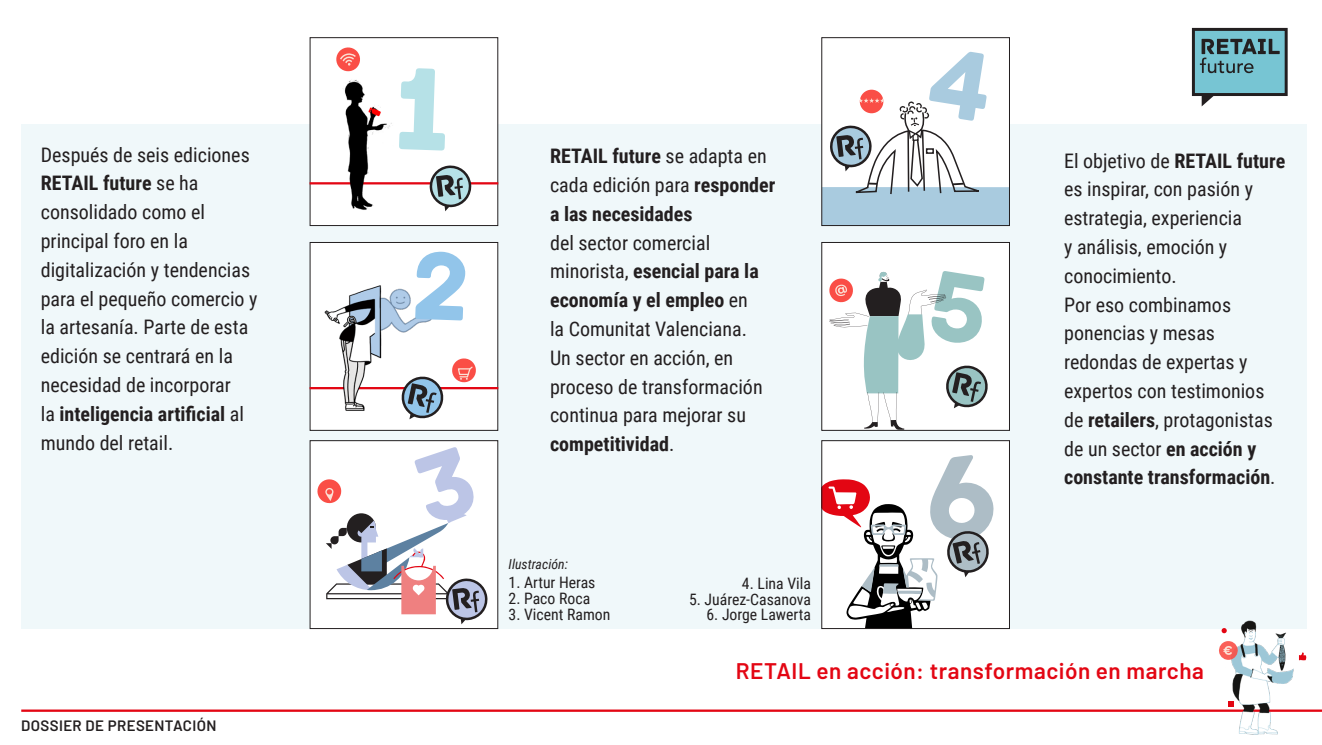
<style>
.page{position:relative;width:1322px;height:745px;background:#fff}
.page>*{position:absolute;margin:0;border:0;box-sizing:border-box;transform-origin:0 0}
.TextNormal{font:600 22.5px "Barlow";letter-spacing:.025em;color:#e30613}
.t1{font:20px/28.8px "Roboto Condensed";color:#231f20}
.TextNormal-2{font:15.75px "Roboto Condensed";color:#231f20}
.TextNormal-3{font:600 15px "Barlow";letter-spacing:.025em;color:#231f20}
.TextNormal-4{font:italic 13.75px "Roboto Condensed";color:#231f20}
.s1{font-weight:700}
</style>
<div class="page">
<div style="left:21px;top:124px;width:1285px;height:504px;background:#f0f8fa"></div>
<hr style="left:21px;top:709px;width:1301px;height:2px;background:#e30613">
<div style="left:1193px;top:29px;width:93px;height:65px;background:#77c5d3"></div>
<div style="left:1192px;top:28px;width:95px;height:68px;border:3px solid #231f20"></div>
<svg style="left:1201px;top:94px;width:14px;height:12px"></svg>
<svg style="left:1200px;top:39px;width:79px;height:34px"></svg>
<img style="left:1220px;top:620px;width:82px;height:115px">
<svg style="left:1219px;top:640px;width:19px;height:20px"></svg>
<svg style="left:1221px;top:627px;width:5px;height:5px"></svg>
<svg style="left:1228px;top:701px;width:5px;height:5px"></svg>
<svg style="left:1299px;top:652px;width:7px;height:8px"></svg>
<div style="left:310px;top:242px;width:188px;height:188px;background:#fff"></div>
<hr style="left:310px;top:387px;width:188px;height:2px;background:#e30613">
<img style="left:315px;top:285px;width:147px;height:126px">
<svg style="left:415px;top:251px;width:51px;height:69px"></svg>
<svg style="left:398px;top:357px;width:79px;height:62px"></svg>
<div style="left:310px;top:440px;width:188px;height:188px;background:#fff"></div>
<svg style="left:317px;top:447px;width:170px;height:177px"></svg>
<div style="left:310px;top:38px;width:188px;height:187px;background:#fff"></div>
<div style="left:310px;top:37px;width:188px;height:189px;border:1px solid #231f20"></div>
<hr style="left:310px;top:182px;width:188px;height:2px;background:#e30613">
<img style="left:341px;top:80px;width:53px;height:130px">
<svg style="left:430px;top:165px;width:41px;height:46px"></svg>
<svg style="left:336px;top:47px;width:24px;height:25px"></svg>
<svg style="left:399px;top:68px;width:46px;height:82px"></svg>
<div style="left:822px;top:38px;width:187px;height:187px;background:#fff"></div>
<div style="left:822px;top:187px;width:187px;height:38px;background:#a9cbdf"></div>
<div style="left:821px;top:37px;width:189px;height:189px;border:1px solid #231f20"></div>
<svg style="left:830px;top:52px;width:158px;height:143px"></svg>
<div style="left:822px;top:440px;width:187px;height:188px;background:#fff"></div>
<div style="left:821px;top:440px;width:189px;height:188px;border:1px solid #231f20"></div>
<svg style="left:822px;top:454px;width:173px;height:174px"></svg>
<div style="left:822px;top:242px;width:187px;height:188px;background:#fff"></div>
<div style="left:821px;top:242px;width:189px;height:188px;border:1px solid #231f20"></div>
<svg style="left:828px;top:271px;width:163px;height:158px"></svg>
<p class="t1" style="left:41px;top:139px;width:218px">Después de seis ediciones<br><span class="s1">RETAIL future</span> se ha consolidado como el principal foro en la digitalización y tendencias para el pequeño comercio y la artesanía. Parte de esta edición se centrará en la necesidad de incorporar<br>la <span class="s1">inteligencia artificial</span> al mundo del retail.</p>
<p class="t1" style="left:1064px;top:145px;width:223px">El objetivo de <span class="s1">RETAIL future </span>es inspirar, con pasión y estrategia, experiencia<br>y análisis, emoción y conocimiento.</p>
<p class="t1" style="left:550px;top:141px;width:227px"><span class="s1">RETAIL future</span> se adapta en cada edición para <span class="s1">responder a las necesidades<br></span>del sector comercial minorista, <span class="s1">esencial para la economía y el empleo</span> en<br>la Comunitat Valenciana.<br>Un sector en acción, en proceso de transformación continua para mejorar su <span class="s1">competitividad</span>.</p>
<p class="t1" style="left:1064px;top:289px;width:213px">Por eso combinamos ponencias y mesas redondas de expertas y expertos con testimonios de <span class="s1">retailers</span>, protagonistas de un sector <span class="s1">en acción y constante transformación</span>.</p>
<p class="TextNormal-3" style="left:21px;top:713px;width:197px">DOSSIER DE PRESENTACIÓN</p>
<p class="TextNormal-4" style="left:508px;top:554px;width:61px">Ilustración:</p>
<p class="TextNormal-2" style="left:508px;top:571px;width:88px">1. Artur Heras</p>
<p class="TextNormal-2" style="left:508px;top:586px;width:83px">2. Paco Roca</p>
<p class="TextNormal-2" style="left:508px;top:602px;width:103px">3. Vicent Ramon</p>
<p class="TextNormal-2" style="left:742px;top:571px;width:70px">4. Lina Vila</p>
<p class="TextNormal-2" style="left:689px;top:587px;width:123px">5. Juárez-Casanova</p>
<p class="TextNormal-2" style="left:706px;top:603px;width:106px">6. Jorge Lawerta</p>
<p class="TextNormal" style="left:736px;top:654px;width:469px">RETAIL en acción: transformación en marcha</p>
</div>
